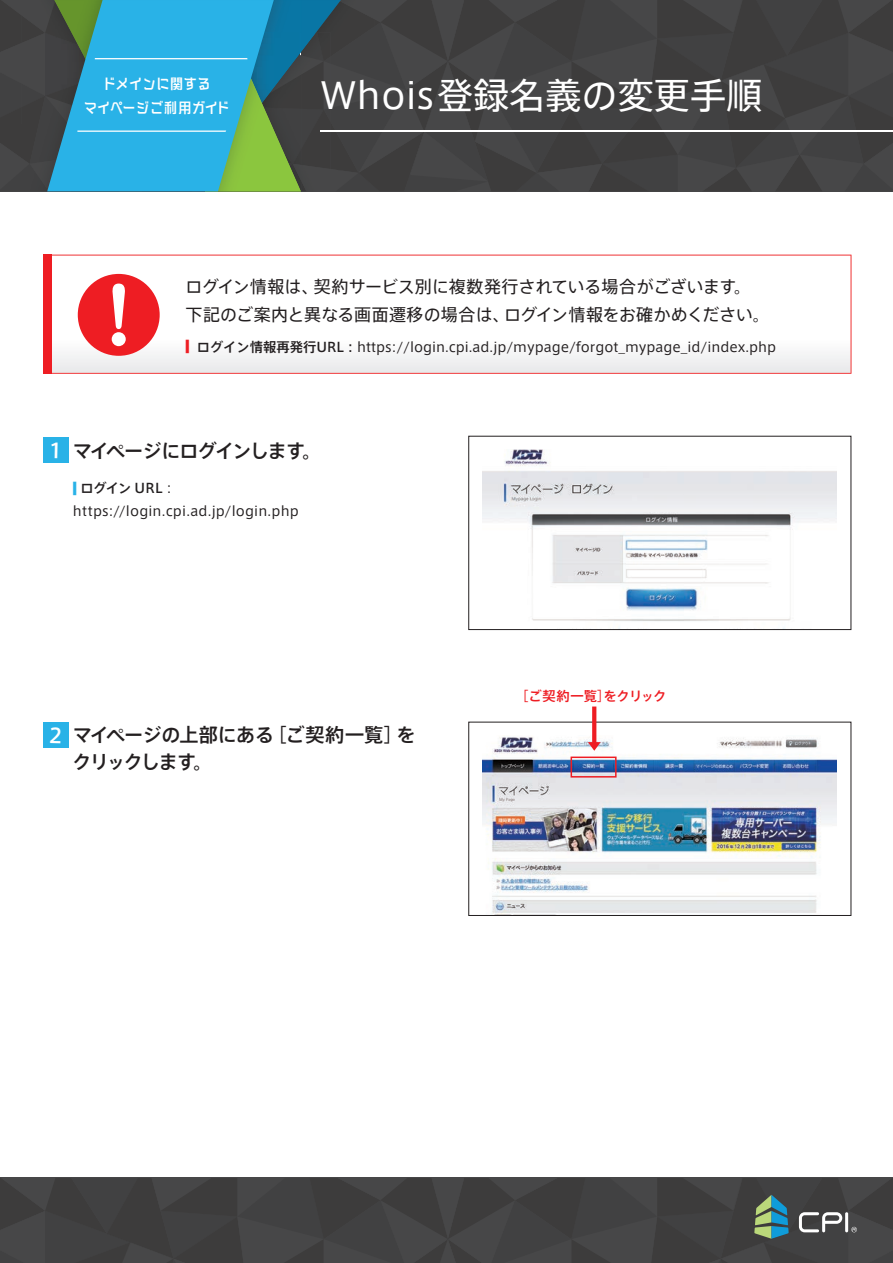
<style>
.page{position:relative;width:893px;height:1263px;background:#fff}
.page>*{position:absolute;margin:0;border:0;box-sizing:border-box;transform-origin:0 0}
.t1{font:36.15px "Axis Std";color:#fff}
.t2{font:500 19.2px/26.5px "Axis Std";letter-spacing:-.045em;color:#231f20}
.t3{font:500 19.2px "Axis Std";letter-spacing:-.065em;color:#231f20}
.t4{font:16.95px/28.7px "Axis Std";letter-spacing:-.005em;color:#231f20}
.t5{font:13.8px/24.2px "Kafu Techno Std E";letter-spacing:.1em;color:#fff;text-align:center;scale:.9 1}
.t6{font:13.35px/22.8px "Axis Std";color:#231f20}
.t7{font:500 13.35px "Axis Std";color:#ee1d23}
.s1{font-size:17.25px;color:#ee1d23}
.s2{font-weight:500}
.s3{font-size:17.25px;color:#29b2e7}
</style>
<div class="page">
<div style="left:0;top:0;width:21px;height:191px;background:#414142"></div>
<img style="left:20px;top:107px;width:10px;height:50px">
<img style="left:20px;top:157px;width:10px;height:7px">
<img style="left:30px;top:124px;width:17px;height:31px">
<img style="left:20px;top:164px;width:10px;height:27px">
<img style="left:30px;top:155px;width:17px;height:36px">
<img style="left:21px;top:0;width:26px;height:33px">
<img style="left:21px;top:33px;width:24px;height:91px">
<img style="left:45px;top:1px;width:2px;height:44px">
<img style="left:39px;top:96px;width:6px;height:28px">
<img style="left:45px;top:118px;width:2px;height:6px">
<img style="left:45px;top:64px;width:2px;height:54px">
<img style="left:482px;top:450px;width:355px;height:171px">
<div style="left:468px;top:436px;width:383px;height:194px;border:1px solid #231f20"></div>
<img style="left:482px;top:737px;width:355px;height:177px">
<div style="left:469px;top:722px;width:382px;height:194px;border:1px solid #231f20"></div>
<div style="left:43px;top:438px;width:26px;height:25px;background:#29b2e7"></div>
<div style="left:43px;top:722px;width:26px;height:25px;background:#29b2e7"></div>
<svg style="left:47px;top:0;width:846px;height:191px;background:#3e5e66"></svg>
<hr style="left:321px;top:131px;width:572px;height:1px;background:#fff">
<div style="left:571px;top:756px;width:46px;height:21px;border:2px solid #ee1d23"></div>
<svg style="left:588px;top:706px;width:13px;height:45px"></svg>
<svg style="left:52px;top:255px;width:799px;height:119px"></svg>
<div style="left:44px;top:255px;width:8px;height:119px;background:#ee1d23"></div>
<div style="left:78px;top:274px;width:82px;height:82px;background:#ee1d23;border-radius:50%"></div>
<svg style="left:112px;top:284px;width:14px;height:62px"></svg>
<div style="left:0;top:1178px;width:893px;height:85px;background:#414142"></div>
<p class="t5" style="left:84px;top:71px;width:162px">ドメインに関する<br>マイページご利用ガイド</p>
<h1 class="t1" style="left:321px;top:69px;width:443px">Whois登録名義の変更手順</h1>
<p class="t4" style="left:186px;top:271px;width:586px">ログイン情報は、契約サービス別に複数発行されている場合がございます。下記のご案内と異なる画面遷移の場合は、ログイン情報をお確かめください。</p>
<p class="t6" style="left:186px;top:335px;width:592px"><span class="s1">■</span> <span class="s2">ログイン情報再発行URL：</span>https://login.cpi.ad.jp/mypage/forgot_mypage_id/index.php</p>
<h2 class="t3" style="left:73px;top:436px;width:250px">マイページにログインします。</h2>
<p class="t6" style="left:73px;top:476px;width:228px"><span class="s3">■</span> <span class="s2">ログイン URL</span>：https://login.cpi.ad.jp/login.php</p>
<h2 class="t2" style="left:73px;top:720px;width:345px">マイページの上部にある［ご契約一覧］をクリックします。</h2>
<p class="t7" style="left:515px;top:686px;width:153px">［ご契約一覧］をクリック</p>
</div>
